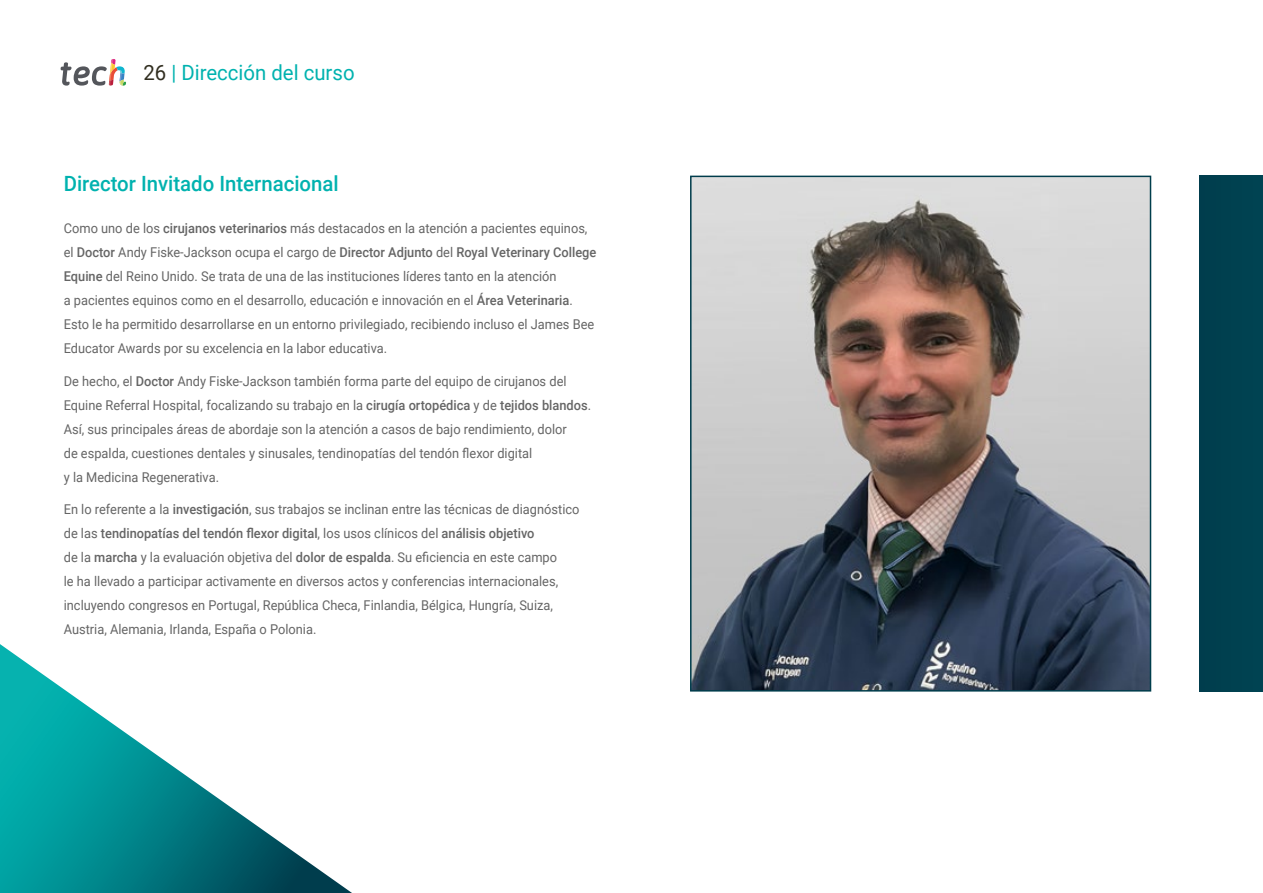
<style>
.page{position:relative;width:1263px;height:893px;background:#fff}
.page>*{position:absolute;margin:0;border:0;box-sizing:border-box;transform-origin:0 0}
.t1{font:500 21px "Roboto";color:#00b2af}
.t2{font:21px "Roboto";color:#00b2af}
.t3{font:13.5px/24px "Roboto";color:#656565;scale:.95 1}
.s1{color:#312e20}
.s2{font-weight:500}
</style>
<div class="page">
<img style="left:693px;top:179px;width:455px;height:510px">
<div style="left:690px;top:176px;width:461px;height:516px;border:2px solid #003d4c"></div>
<svg style="left:0;top:644px;width:352px;height:249px"></svg>
<div style="left:1199px;top:176px;width:64px;height:516px;background:#00404f"></div>
<svg style="left:61px;top:59px;width:65px;height:27px"></svg>
<h1 class="t2" style="left:144px;top:57px;width:213px"><span class="s1">26</span> | Dirección del curso</h1>
<h1 class="t1" style="left:64px;top:169px;width:276px">Director Invitado Internacional</h1>
<p class="t3" style="left:64px;top:216px;width:562px">Como uno de los <span class="s2">cirujanos veterinarios</span> más destacados en la atención a pacientes equinos, el <span class="s2">Doctor</span> Andy Fiske-Jackson ocupa el cargo de <span class="s2">Director Adjunto</span> del <span class="s2">Royal Veterinary College Equine</span> del Reino Unido. Se trata de una de las instituciones líderes tanto en la atención<br>a pacientes equinos como en el desarrollo, educación e innovación en el <span class="s2">Área Veterinaria</span>.<br>Esto le ha permitido desarrollarse en un entorno privilegiado, recibiendo incluso el James Bee Educator Awards por su excelencia en la labor educativa.</p>
<p class="t3" style="left:64px;top:368px;width:557px">De hecho, el <span class="s2">Doctor</span> Andy Fiske-Jackson también forma parte del equipo de cirujanos del Equine Referral Hospital, focalizando su trabajo en la <span class="s2">cirugía ortopédica</span> y de <span class="s2">tejidos blandos</span>.<br>Así, sus principales áreas de abordaje son la atención a casos de bajo rendimiento, dolor<br>de espalda, cuestiones dentales y sinusales, tendinopatías del tendón flexor digital<br>y la Medicina Regenerativa.</p>
<p class="t3" style="left:64px;top:497px;width:544px">En lo referente a la <span class="s2">investigación</span>, sus trabajos se inclinan entre las técnicas de diagnóstico de las <span class="s2">tendinopatías del tendón flexor digital</span>, los usos clínicos del <span class="s2">análisis objetivo<br></span>de la <span class="s2">marcha</span> y la evaluación objetiva del <span class="s2">dolor de espalda</span>. Su eficiencia en este campo<br>le ha llevado a participar activamente en diversos actos y conferencias internacionales, incluyendo congresos en Portugal, República Checa, Finlandia, Bélgica, Hungría, Suiza, Austria, Alemania, Irlanda, España o Polonia.</p>
</div>
